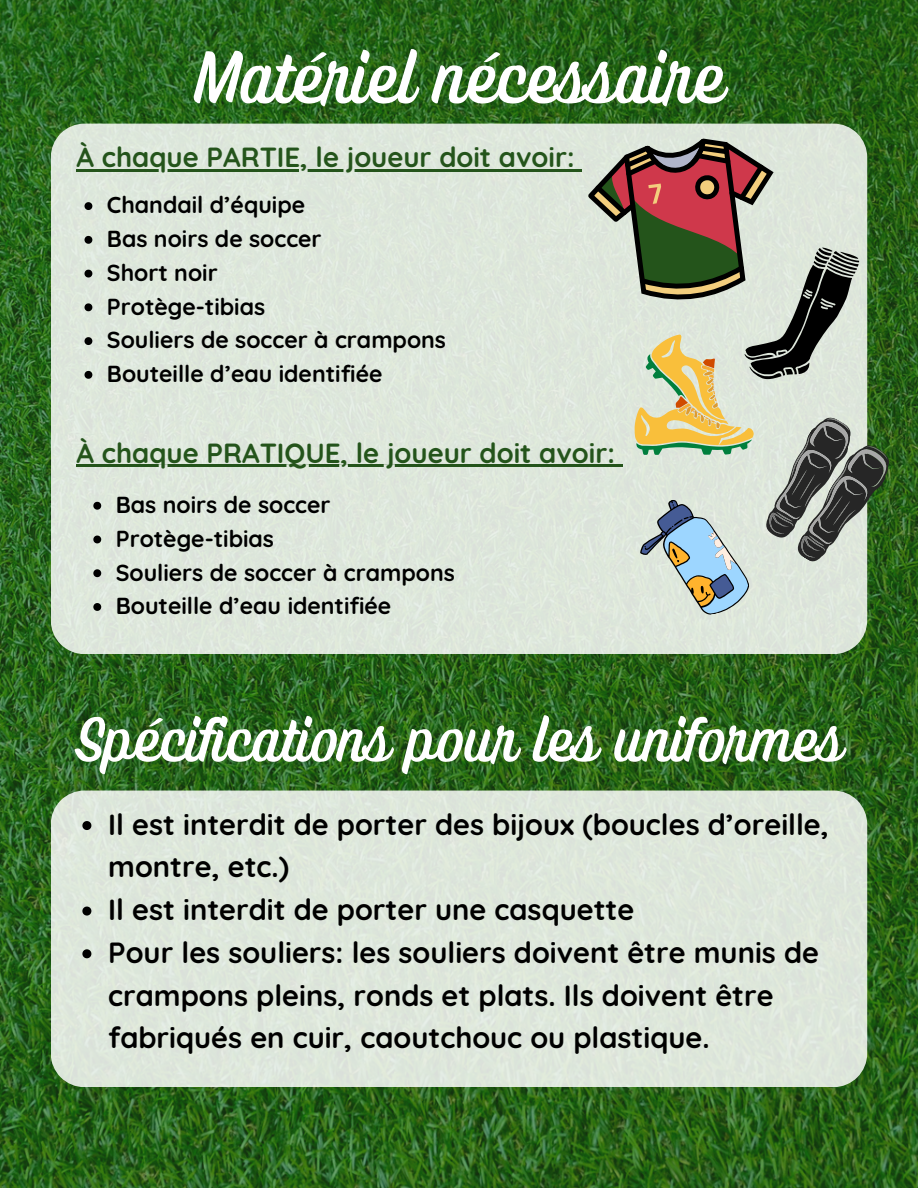
<style>
.page{position:relative;width:918px;height:1188px;background:#fff}
.page>*{position:absolute;margin:0;border:0;box-sizing:border-box;transform-origin:0 0}
.t1{font:71.7px "Ayr Tropika Island Script Casual";color:#fff}
.t2{font:61.2px "Ayr Tropika Island Script Casual";color:#fff}
.t3{font:700 29.1px/42.8px "Quicksand";color:#000}
.t4{font:700 27.6px "Quicksand";color:#24541b}
.t5{font:700 23.1px "Quicksand";color:#000}
</style>
<div class="page">
<img style="left:0;top:0;width:918px;height:1188px">
<div style="left:51px;top:124px;width:816px;height:530px;background:#dee7db"></div>
<div style="left:51px;top:791px;width:816px;height:296px;background:#dee7db"></div>
<svg style="left:85px;top:202px;width:7px;height:8px"></svg>
<svg style="left:85px;top:236px;width:7px;height:8px"></svg>
<svg style="left:85px;top:270px;width:7px;height:8px"></svg>
<svg style="left:85px;top:303px;width:7px;height:8px"></svg>
<svg style="left:85px;top:337px;width:7px;height:8px"></svg>
<svg style="left:85px;top:371px;width:7px;height:8px"></svg>
<hr style="left:76px;top:169px;width:499px;height:3px;background:#24541b">
<hr style="left:76px;top:465px;width:539px;height:2px;background:#24541b">
<svg style="left:575px;top:130px;width:322px;height:496px;background:#adb29f"></svg>
<svg style="left:93px;top:502px;width:8px;height:8px"></svg>
<svg style="left:93px;top:536px;width:8px;height:7px"></svg>
<svg style="left:93px;top:569px;width:8px;height:8px"></svg>
<svg style="left:93px;top:603px;width:8px;height:8px"></svg>
<svg style="left:82px;top:821px;width:9px;height:9px"></svg>
<svg style="left:82px;top:907px;width:9px;height:9px"></svg>
<svg style="left:82px;top:949px;width:9px;height:9px"></svg>
<p class="t1" style="left:195px;top:31px;width:530px">Matériel nécessaire</p>
<p class="t4" style="left:76px;top:139px;width:500px">À chaque PARTIE, le joueur doit avoir:</p>
<h1 class="t5" style="left:107px;top:190px;width:200px">Chandail d’équipe</h1>
<p class="t5" style="left:107px;top:224px;width:216px">Bas noirs de soccer</p>
<h3 class="t5" style="left:107px;top:258px;width:112px">Short noir</h3>
<p class="t5" style="left:107px;top:292px;width:160px">Protège-tibias</p>
<p class="t5" style="left:107px;top:325px;width:341px">Souliers de soccer à crampons</p>
<p class="t5" style="left:107px;top:359px;width:277px">Bouteille d’eau identifiée</p>
<p class="t4" style="left:76px;top:435px;width:540px">À chaque PRATIQUE, le joueur doit avoir:</p>
<p class="t5" style="left:116px;top:490px;width:216px">Bas noirs de soccer</p>
<p class="t5" style="left:116px;top:524px;width:160px">Protège-tibias</p>
<h3 class="t5" style="left:116px;top:557px;width:341px">Souliers de soccer à crampons</h3>
<p class="t5" style="left:116px;top:591px;width:277px">Bouteille d’eau identifiée</p>
<p class="t2" style="left:76px;top:700px;width:768px">Spécifications pour les uniformes</p>
<p class="t3" style="left:108px;top:802px;width:722px">Il est interdit de porter des bijoux (boucles d’oreille, montre, etc.)</p>
<p class="t3" style="left:108px;top:888px;width:528px">Il est interdit de porter une casquette</p>
<p class="t3" style="left:108px;top:931px;width:712px">Pour les souliers: les souliers doivent être munis de crampons pleins, ronds et plats. Ils doivent être fabriqués en cuir, caoutchouc ou plastique.</p>
</div>
